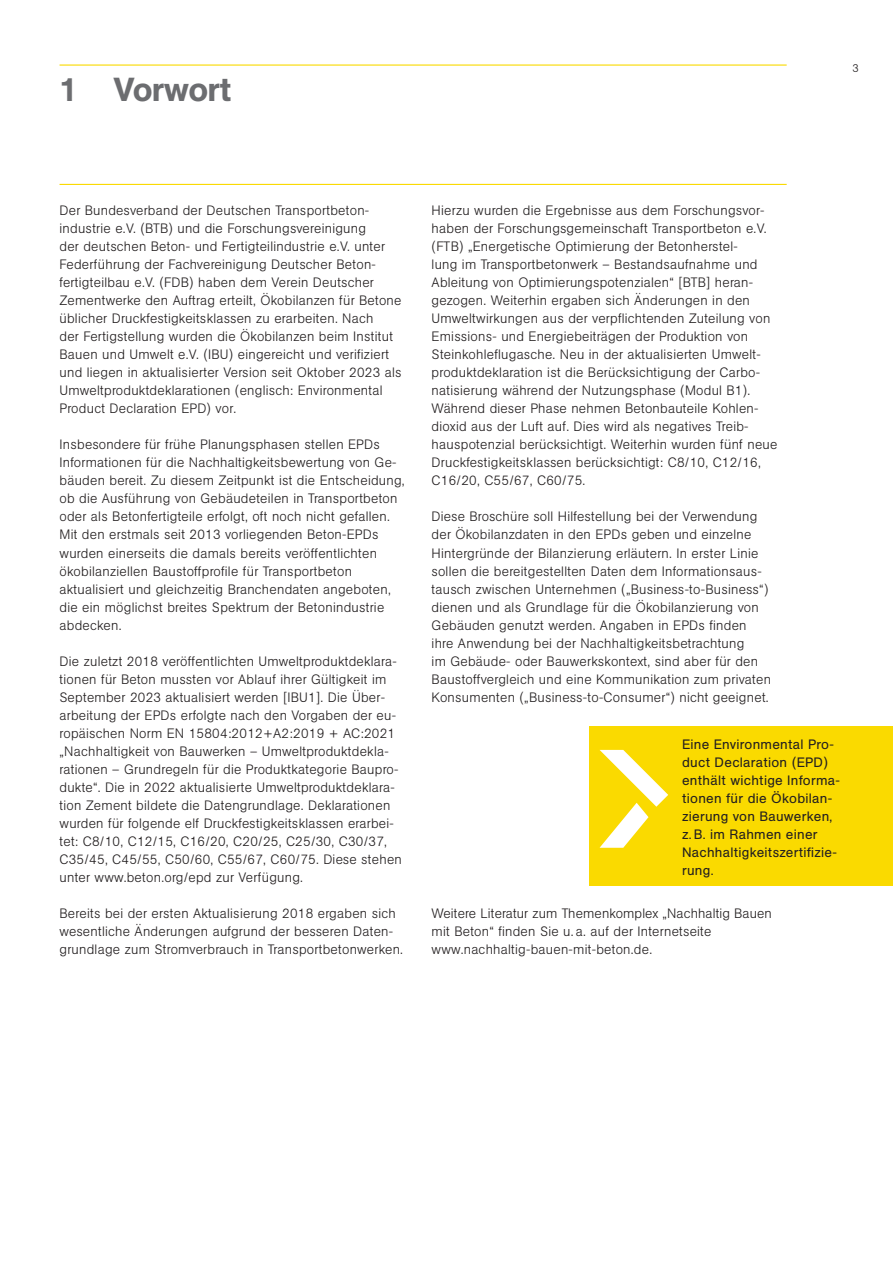
<style>
.page{position:relative;width:893px;height:1263px;background:#fff}
.page>*{position:absolute;margin:0;border:0;box-sizing:border-box;transform-origin:0 0}
.Beton_Headline_Kapitelanfang{font:500 33px "AG Book Pro";color:#6c6d70}
.Beton_Fließtext{font:300 13.5px/18px "AG Book Pro";letter-spacing:.02em;color:#231f20}
.Beton_Fließtext-2{font:13.5px/18px "AG Book Pro";letter-spacing:.02em;color:#231f20}
.t1{font:300 11.25px "AG Book Pro";color:#231f20}
</style>
<div class="page">
<hr style="left:60px;top:64px;width:727px;height:2px;background:#fada00">
<hr style="left:60px;top:184px;width:727px;height:1px;background:#fada00">
<div style="left:590px;top:726px;width:303px;height:160px;background:#fada00"></div>
<svg style="left:600px;top:750px;width:68px;height:98px"></svg>
<p class="Beton_Headline_Kapitelanfang" style="left:60px;top:68px;width:174px">1 Vorwort</p>
<p class="t1" style="left:853px;top:60px;width:8px">3</p>
<p class="Beton_Fließtext" style="left:60px;top:201px;width:344px">Der Bundesverband der Deutschen Transportbeton&shy;industrie e.V. (BTB) und die Forschungsvereinigung<br>der deutschen Beton- und Fertigteilindustrie e.V. unter Federführung der Fachvereinigung Deutscher Beton&shy;fertigteilbau e.V. (FDB) haben dem Verein Deutscher Zementwerke den Auftrag erteilt, Ökobilanzen für Betone üblicher Druckfestigkeitsklassen zu erarbeiten. Nach<br>der Fertigstellung wurden die Ökobilanzen beim Institut Bauen und Umwelt e.V. (IBU) eingereicht und verifiziert und liegen in aktualisierter Version seit Oktober 2023 als Umweltproduktdeklarationen (englisch: Environmental Product Declaration EPD) vor.</p>
<p class="Beton_Fließtext" style="left:60px;top:435px;width:347px">Insbesondere für frühe Planungsphasen stellen EPDs Informationen für die Nachhaltigkeitsbewertung von Ge&shy;bäuden bereit. Zu diesem Zeitpunkt ist die Entscheidung, ob die Ausführung von Gebäudeteilen in Transportbeton oder als Betonfertigteile erfolgt, oft noch nicht gefallen.<br>Mit den erstmals seit 2013 vorliegenden Beton-EPDs wurden einerseits die damals bereits veröffentlichten ökobilanziellen Baustoffprofile für Transportbeton aktualisiert und gleichzeitig Branchendaten angeboten, die ein möglichst breites Spektrum der Betonindustrie abdecken.</p>
<p class="Beton_Fließtext" style="left:60px;top:651px;width:344px">Die zuletzt 2018 veröffentlichten Umweltproduktdeklara&shy;tionen für Beton mussten vor Ablauf ihrer Gültigkeit im September 2023 aktualisiert werden [IBU1]. Die Über&shy;arbeitung der EPDs erfolgte nach den Vorgaben der eu&shy;ropäischen Norm EN 15804:2012+A2:2019 + AC:2021 „Nachhaltigkeit von Bauwerken – Umweltproduktdekla&shy;rationen – Grundregeln für die Produktkategorie Baupro&shy;dukte“. Die in 2022 aktualisierte Umweltproduktdeklara&shy;tion Zement bildete die Datengrundlage. Deklarationen wurden für folgende elf Druckfestigkeitsklassen erarbei&shy;tet: C8/10, C12/15, C16/20, C20/25, C25/30, C30/37, C35/45, C45/55, C50/60, C55/67, C60/75. Diese stehen unter www.beton.org/epd zur Verfügung.</p>
<p class="Beton_Fließtext" style="left:60px;top:903px;width:345px">Bereits bei der ersten Aktualisierung 2018 ergaben sich wesentliche Änderungen aufgrund der besseren Daten&shy;grundlage zum Stromverbrauch in Transportbetonwerken.</p>
<p class="Beton_Fließtext" style="left:432px;top:201px;width:347px">Hierzu wurden die Ergebnisse aus dem Forschungsvor&shy;haben der Forschungsgemeinschaft Transportbeton e.V. (FTB) „Energetische Optimierung der Betonherstel-<br>lung im Transportbetonwerk – Bestandsaufnahme und Ableitung von Optimierungspotenzialen“ [BTB] heran&shy;gezogen. Weiterhin ergaben sich Änderungen in den Umweltwirkungen aus der verpflichtenden Zuteilung von Emissions- und Energiebeiträgen der Produktion von Steinkohleflugasche. Neu in der aktualisierten Umwelt&shy;produktdeklaration ist die Berücksichtigung der Carbo&shy;natisierung während der Nutzungsphase (Modul B1).<br>Während dieser Phase nehmen Betonbauteile Kohlen&shy;dioxid aus der Luft auf. Dies wird als negatives Treib&shy;hauspotenzial berücksichtigt. Weiterhin wurden fünf neue Druckfestigkeitsklassen berücksichtigt: C8/10, C12/16, C16/20, C55/67, C60/75.</p>
<p class="Beton_Fließtext" style="left:432px;top:507px;width:341px">Diese Broschüre soll Hilfestellung bei der Verwendung der Ökobilanzdaten in den EPDs geben und einzelne Hintergründe der Bilanzierung erläutern. In erster Linie sollen die bereitgestellten Daten dem Informationsaus&shy;tausch zwischen Unternehmen („Business-to-Business“) dienen und als Grundlage für die Ökobilanzierung von Gebäuden genutzt werden. Angaben in EPDs finden ihre Anwendung bei der Nachhaltigkeitsbetrachtung<br>im Gebäude- oder Bauwerkskontext, sind aber für den Baustoffvergleich und eine Kommunikation zum privaten Konsumenten („Business-to-Consumer“) nicht geeignet.</p>
<p class="Beton_Fließtext-2" style="left:682px;top:735px;width:159px">Eine Environmental Pro&shy;duct Declaration (EPD) enthält wichtige Informa&shy;tionen für die Ökobilan&shy;zierung von Bauwerken, z. B. im Rahmen einer<br>Nachhaltigkeitszertifizie&shy;rung.</p>
<p class="Beton_Fließtext" style="left:432px;top:904px;width:342px">Weitere Literatur zum Themenkomplex „Nachhaltig Bauen mit Beton“ finden Sie u. a. auf der Internetseite www.nachhaltig-bauen-mit-beton.de.</p>
</div>
